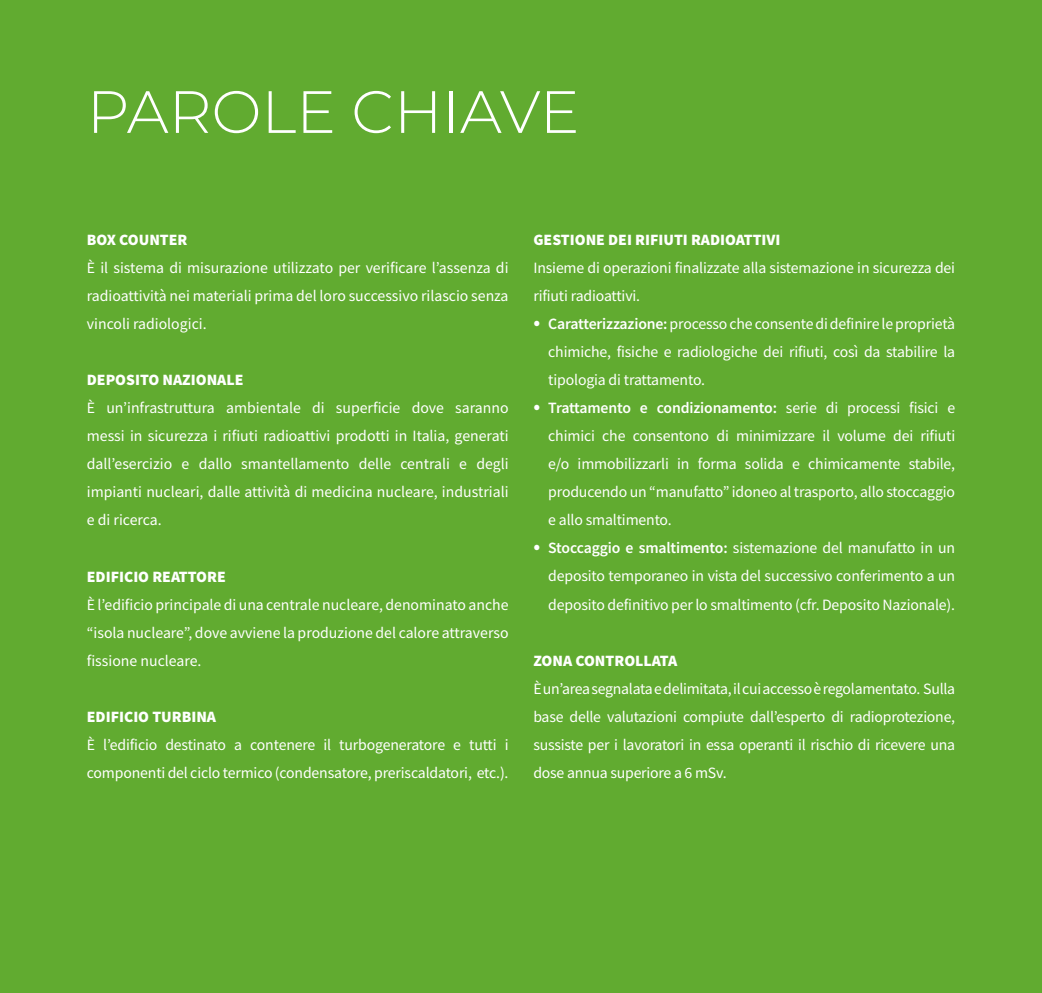
<style>
.page{position:relative;width:1042px;height:993px;background:#fff}
.page>*{position:absolute;margin:0;border:0;box-sizing:border-box;transform-origin:0 0}
.t1{font:300 59.5px "Montserrat";color:#fff}
.t2{font:15.75px/28px "Source Sans Pro";letter-spacing:-.01em;color:#fff;text-align:justify}
.t3{font:900 15.75px "Source Sans Pro";color:#fff}
.s1{font-weight:600;font-size:21px}
.s2{font-weight:600}
</style>
<div class="page">
<div style="left:0;top:0;width:1042px;height:992px;background:#61ab30"></div>
<h1 class="t1" style="left:87px;top:71px;width:494px">PAROLE CHIAVE</h1>
<p class="t3" style="left:87px;top:229px;width:102px">BOX COUNTER</p>
<p class="t2" style="left:87px;top:254px;width:423px">È il sistema di misurazione utilizzato per verificare l’assenza di radioattività nei materiali prima del loro successivo rilascio senza vincoli radiologici.</p>
<p class="t3" style="left:87px;top:369px;width:158px">DEPOSITO NAZIONALE</p>
<p class="t2" style="left:87px;top:394px;width:423px">È un’infrastruttura ambientale di superficie dove saranno messi in sicurezza i rifiuti radioattivi prodotti in Italia, generati dall’esercizio e dallo smantellamento delle centrali e degli impianti nucleari, dalle attività di medicina nucleare, industriali e di ricerca.</p>
<p class="t3" style="left:87px;top:565px;width:141px">EDIFICIO REATTORE</p>
<p class="t2" style="left:87px;top:590px;width:423px">È l’edificio principale di una centrale nucleare, denominato anche “isola nucleare”, dove avviene la produzione del calore attraverso fissione nucleare.</p>
<p class="t3" style="left:87px;top:705px;width:131px">EDIFICIO TURBINA</p>
<p class="t2" style="left:87px;top:730px;width:423px">È l’edificio destinato a contenere il turbogeneratore e tutti i componenti del ciclo termico (condensatore, preriscaldatori, etc.).</p>
<p class="t3" style="left:533px;top:229px;width:249px">GESTIONE DEI RIFIUTI RADIOATTIVI</p>
<p class="t2" style="left:533px;top:254px;width:423px">Insieme di operazioni finalizzate alla sistemazione in sicurezza dei rifiuti radioattivi.</p>
<p class="t2" style="left:548px;top:310px;width:408px;text-indent:-15px"><span class="s1">•</span> <span class="s2">Caratterizzazione:</span> processo che consente di definire le proprietà chimiche, fisiche e radiologiche dei rifiuti, così da stabilire la tipologia di trattamento.</p>
<p class="t2" style="left:548px;top:394px;width:408px;text-indent:-15px"><span class="s1">•</span> <span class="s2">Trattamento e condizionamento:</span> serie di processi fisici e chimici che consentono di minimizzare il volume dei rifiuti e/o immobilizzarli in forma solida e chimicamente stabile, producendo un “manufatto” idoneo al trasporto, allo stoccaggio e allo smaltimento.</p>
<p class="t2" style="left:548px;top:534px;width:408px;text-indent:-15px"><span class="s1">•</span> <span class="s2">Stoccaggio e smaltimento:</span> sistemazione del manufatto in un deposito temporaneo in vista del successivo conferimento a un deposito definitivo per lo smaltimento (cfr. Deposito Nazionale).</p>
<p class="t3" style="left:533px;top:649px;width:145px">ZONA CONTROLLATA</p>
<p class="t2" style="left:533px;top:674px;width:423px">È un’area segnalata e delimitata, il cui accesso è regolamentato. Sulla base delle valutazioni compiute dall’esperto di radioprotezione, sussiste per i lavoratori in essa operanti il rischio di ricevere una dose annua superiore a 6 mSv.</p>
</div>
